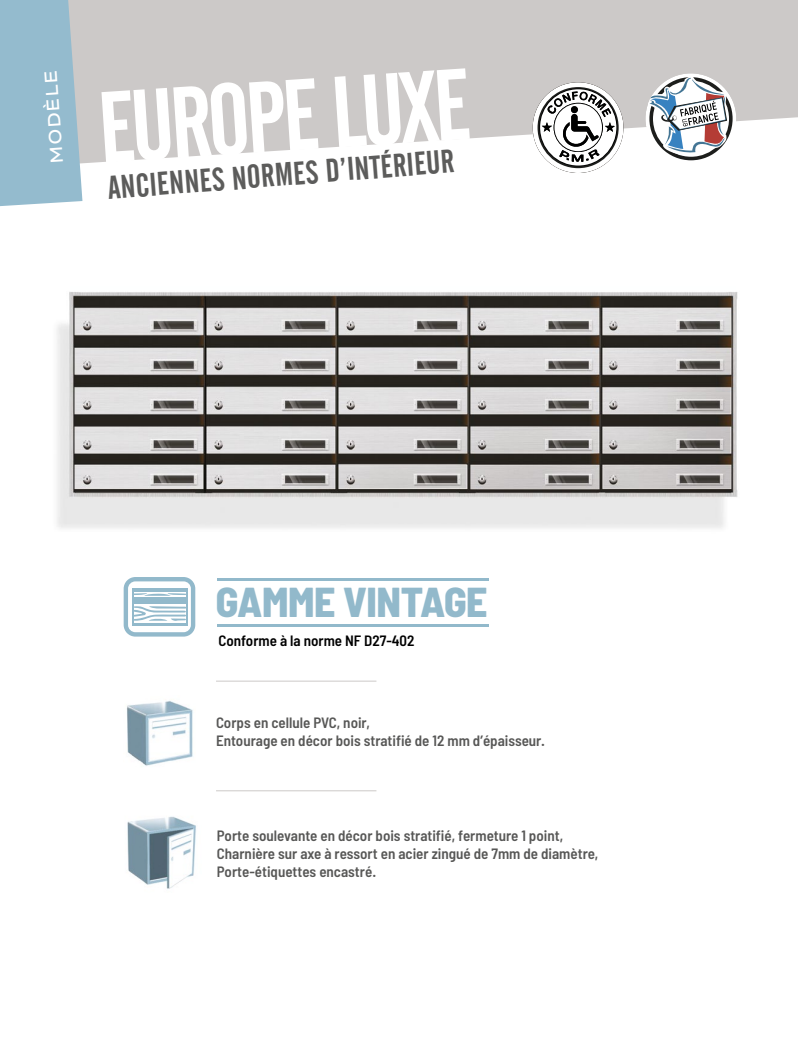
<style>
.page{position:relative;width:798px;height:1053px;background:#fff}
.page>*{position:absolute;margin:0;border:0;box-sizing:border-box;transform-origin:0 0}
.t1{font:100px "Alternate Gothic No 2 BT";color:#fff}
.t2{font:800 semi-condensed 41.88px "Barlow";letter-spacing:-.01em;color:#92b9cb}
.t3{font:32.5px "Alternate Gothic No 2 BT";color:#5c5c5b}
.t4{font:600 16.25px "Aiglon Pro Wide";color:#fff}
.t5{font:600 semi-condensed 15px/18px "Barlow";color:#575756}
.t6{font:600 semi-condensed 15px "Barlow";color:#000}
</style>
<div class="page">
<img style="left:57px;top:292px;width:681px;height:236px">
<svg style="left:82px;top:0;width:715px;height:169px;background:#d2d0cf"></svg>
<svg style="left:0;top:0;width:82px;height:206px;background:#99bcce"></svg>
<svg style="left:532px;top:82px;width:91px;height:91px"></svg>
<svg style="left:537px;top:87px;width:81px;height:81px"></svg>
<div style="left:570px;top:106px;width:7px;height:7px;background:#000;border-radius:50%"></div>
<svg style="left:645px;top:73px;width:91px;height:91px"></svg>
<svg style="left:646px;top:76px;width:86px;height:84px"></svg>
<hr style="left:216px;top:790px;width:160px;height:1px;background:#ccc9c8">
<hr style="left:216px;top:680px;width:160px;height:1px;background:#ccc9c8">
<img style="left:127px;top:700px;width:66px;height:66px">
<img style="left:127px;top:816px;width:69px;height:73px">
<hr style="left:217px;top:624px;width:271px;height:3px;background:#92b9cb">
<hr style="left:217px;top:578px;width:271px;height:2px;background:#92b9cb">
<div style="left:124px;top:577px;width:71px;height:59px;background:#92b9cb;border-radius:12px"></div>
<div style="left:128px;top:581px;width:63px;height:51px;background:#fff;border-radius:7px"></div>
<svg style="left:134px;top:606px;width:51px;height:15px"></svg>
<div style="left:133px;top:596px;width:53px;height:7px;background:#92b9cb"></div>
<hr style="left:133px;top:623px;width:53px;height:3px;background:#92b9cb">
<hr style="left:133px;top:588px;width:53px;height:3px;background:#92b9cb">
<hr style="left:132px;top:588px;width:2px;height:38px;background:#92b9cb">
<hr style="left:185px;top:588px;width:2px;height:38px;background:#92b9cb">
<svg style="left:134px;top:593px;width:52px;height:2px"></svg>
<p class="t4" style="left:44px;top:164px;width:95px;rotate:-94deg">MODÈLE</p>
<h1 class="t1" style="left:94px;top:74px;width:374px;rotate:-4deg">EUROPE LUXE</h1>
<h3 class="t3" style="left:106px;top:168px;width:349px;rotate:-4deg">ANCIENNES NORMES D’INTÉRIEUR</h3>
<h2 class="t2" style="left:215px;top:576px;width:273px">GAMME VINTAGE</h2>
<p class="t6" style="left:218px;top:631px;width:197px">Conforme à la norme NF D27-402</p>
<p class="t5" style="left:216px;top:712px;width:330px">Corps en cellule PVC, noir,<br>Entourage en décor bois stratifié de 12 mm d’épaisseur.</p>
<p class="t5" style="left:217px;top:826px;width:383px">Porte soulevante en décor bois stratifié, fermeture 1 point,<br>Charnière sur axe à ressort en acier zingué de 7mm de diamètre,<br>Porte-étiquettes encastré.</p>
</div>
